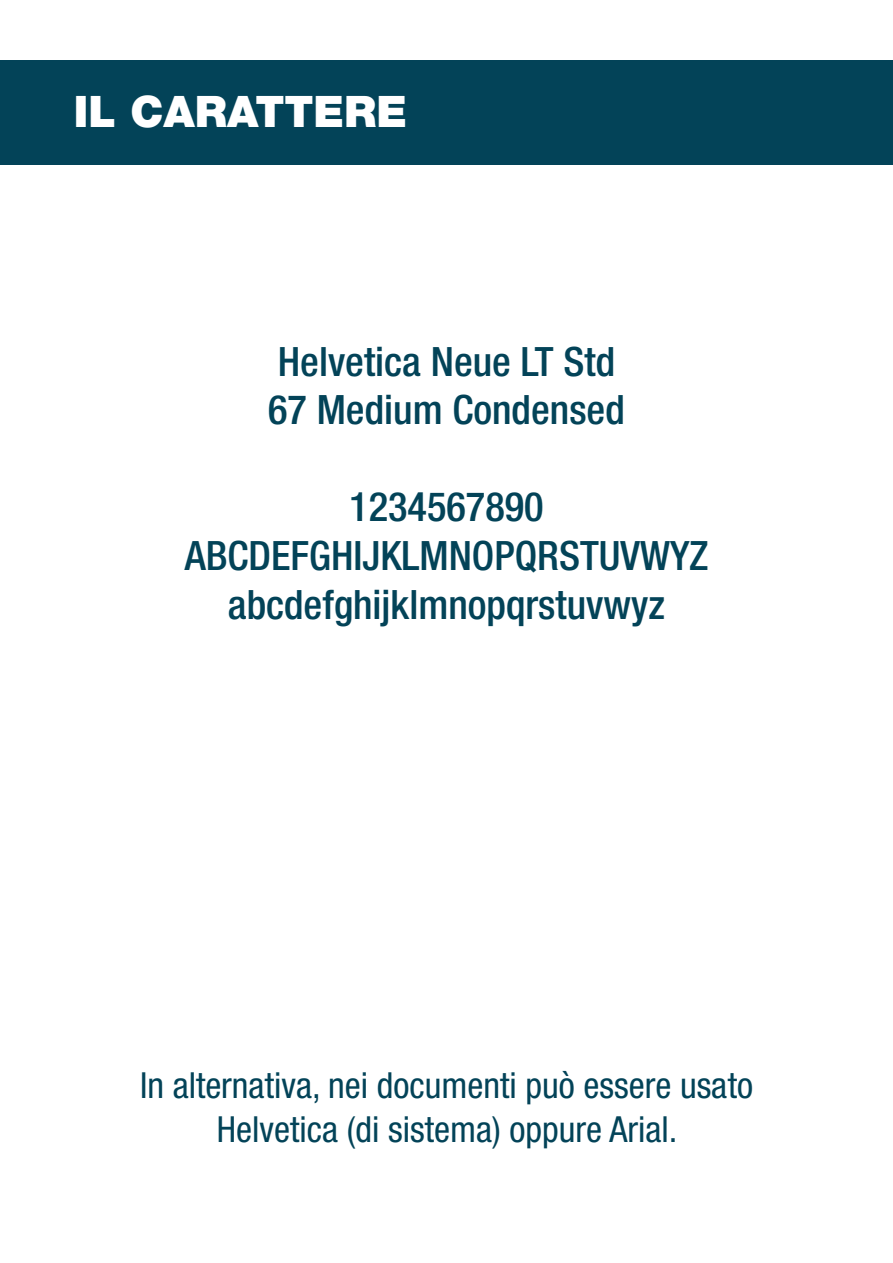
<style>
.page{position:relative;width:893px;height:1263px;background:#fff}
.page>*{position:absolute;margin:0;border:0;box-sizing:border-box;transform-origin:0 0}
.t1{font:900 43.5px "Helvetica Neue LT Std";color:#fff}
.t2{font:500 condensed 40.5px/48.6px "Helvetica Neue LT Std";color:#034358}
.t3{font:condensed 36px/43.2px "Helvetica Neue LT Std";color:#034358;text-align:center}
</style>
<div class="page">
<div style="left:0;top:60px;width:893px;height:105px;background:#034358"></div>
<p class="t1" style="left:74px;top:86px;width:335px">IL CARATTERE</p>
<p class="t2" style="left:268px;top:336px;width:358px">Helvetica Neue LT Std<br>67 Medium Condensed</p>
<p class="t2" style="left:185px;top:482px;width:525px;text-align:center">1234567890<br>ABCDEFGHIJKLMNOPQRSTUVWYZ abcdefghijklmnopqrstuvwyz</p>
<p class="t3" style="left:140px;top:1064px;width:614px">In alternativa, nei documenti può essere usato<br>Helvetica (di sistema) oppure Arial.</p>
</div>
